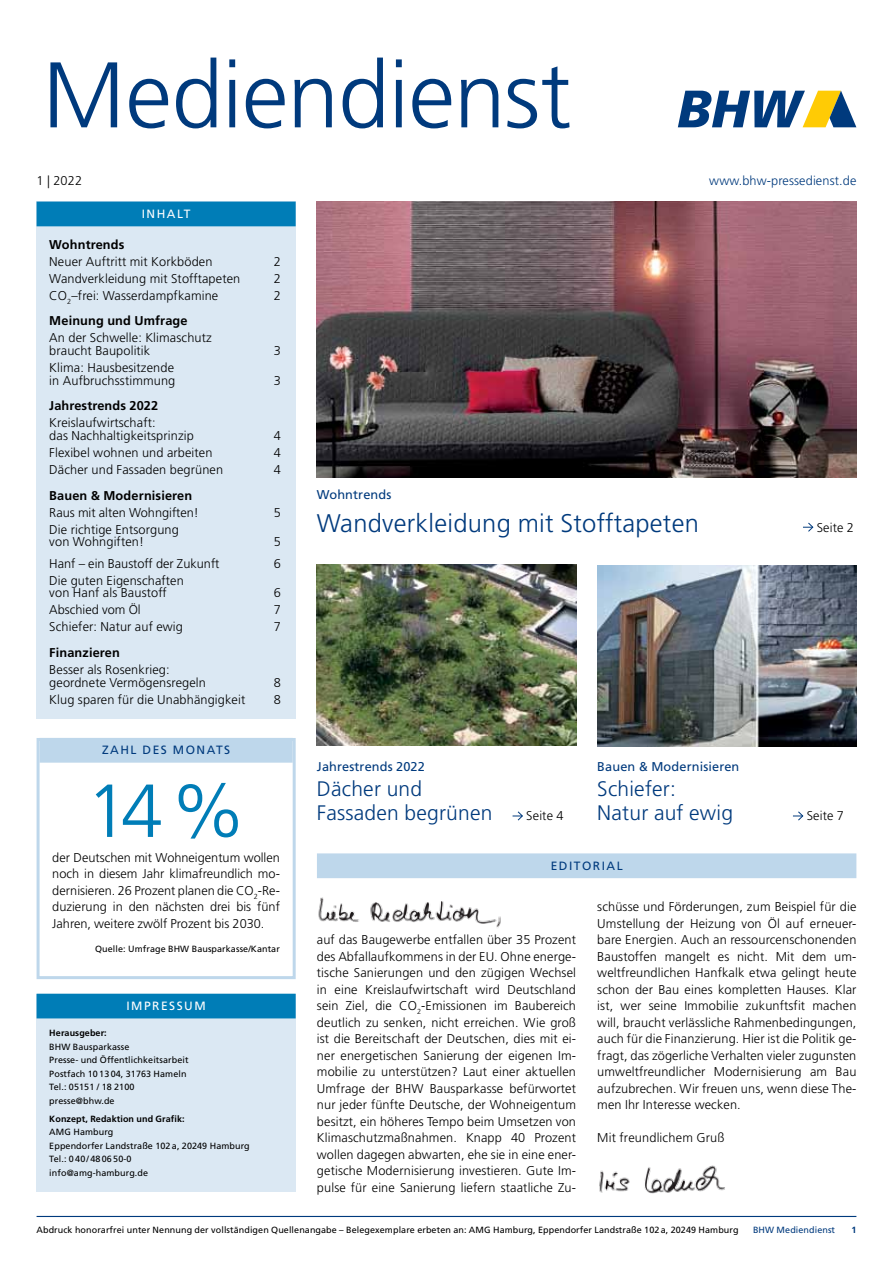
<style>
.page{position:relative;width:893px;height:1263px;background:#fff}
.page>*{position:absolute;margin:0;border:0;box-sizing:border-box;transform-origin:0 0}
.t1{font:300 93px "Frutiger LT Std";letter-spacing:-.01em;color:#003a7d}
.t2{font:300 75px "Frutiger LT Std";color:#007db7}
.t3{font:300 25.5px "Frutiger LT Std";letter-spacing:.01em;color:#003a7d}
.t4{font:300 21px/24.8px "Frutiger LT Std";letter-spacing:.01em;color:#003a7d}
.t5{font:300 12.75px/16.5px "Frutiger LT Std";letter-spacing:.01em;color:#000}
.t6{font:700 12.75px "Frutiger LT Std";letter-spacing:.01em;color:#000}
.t7{font:12.75px "Frutiger LT Std";letter-spacing:.01em;color:#003a7d}
.t8{font:300 12.75px "Frutiger LT Std";letter-spacing:.01em;color:#003a7d}
.t9{font:12px "Frutiger LT Std";letter-spacing:.125em;color:#003a7d}
.t10{font:12px "Frutiger LT Std";letter-spacing:.125em;color:#fff}
.t11{font:9px/13.5px "Frutiger LT Std";letter-spacing:.01em;color:#000}
.t12{font:700 9px "Frutiger LT Std";letter-spacing:.01em;color:#000}
.t13{font:9px "Frutiger LT Std";letter-spacing:.01em;color:#003a7d}
.t14{font:700 9px "Frutiger LT Std";color:#003a7d}
</style>
<div class="page">
<hr style="left:37px;top:1216px;width:819px;height:1px;background:#003a7d">
<svg style="left:678px;top:91px;width:178px;height:36px"></svg>
<div style="left:37px;top:994px;width:259px;height:197px;background:#dbe8f3"></div>
<div style="left:37px;top:994px;width:259px;height:24px;background:#007db7"></div>
<div style="left:317px;top:853px;width:539px;height:25px;background:#bed7eb"></div>
<div style="left:40px;top:738px;width:253px;height:25px;background:#bed7eb"></div>
<div style="left:37px;top:738px;width:259px;height:241px;border:3px solid #bed7eb"></div>
<div style="left:37px;top:202px;width:259px;height:517px;background:#dbe8f3"></div>
<div style="left:37px;top:202px;width:259px;height:24px;background:#007db7"></div>
<svg style="left:513px;top:811px;width:10px;height:10px"></svg>
<svg style="left:793px;top:811px;width:11px;height:10px"></svg>
<svg style="left:803px;top:522px;width:11px;height:10px"></svg>
<img style="left:318px;top:897px;width:183px;height:31px">
<img style="left:599px;top:1165px;width:126px;height:29px">
<img style="left:317px;top:564px;width:259px;height:182px">
<img style="left:597px;top:565px;width:259px;height:182px">
<img style="left:317px;top:202px;width:539px;height:275px">
<h1 class="t1" style="left:42px;top:43px;width:530px">Mediendienst</h1>
<p class="t5" style="left:37px;top:173px;width:47px">1 | 2022</p>
<p class="t10" style="left:142px;top:207px;width:15px">Inhalt</p>
<p class="t6" style="left:49px;top:237px;width:77px">Wohntrends</p>
<p class="t5" style="left:49px;top:253px;width:165px">Neuer Auftritt mit Korkböden</p>
<p class="t5" style="left:274px;top:253px;width:9px">2</p>
<p class="t5" style="left:49px;top:270px;width:192px">Wandverkleidung mit Stofftapeten</p>
<p class="t5" style="left:274px;top:270px;width:9px">2</p>
<p class="t5" style="left:49px;top:287px;width:170px">CO<sub>2</sub>–frei: Wasserdampfkamine</p>
<p class="t5" style="left:274px;top:287px;width:9px">2</p>
<p class="t6" style="left:49px;top:313px;width:140px">Meinung und Umfrage</p>
<p class="t5" style="left:49px;top:332px;width:164px;line-height:12.8px">An der Schwelle: Klimaschutz braucht Baupolitik</p>
<p class="t5" style="left:274px;top:343px;width:9px">3</p>
<p class="t5" style="left:49px;top:361px;width:128px;line-height:12.8px">Klima: Hausbesitzende in Aufbruchsstimmung</p>
<p class="t6" style="left:49px;top:398px;width:110px">Jahrestrends 2022</p>
<p class="t5" style="left:49px;top:417px;width:146px;line-height:12.8px">Kreislaufwirtschaft:<br>das Nachhaltigkeitsprinzip</p>
<p class="t5" style="left:274px;top:372px;width:9px">3</p>
<p class="t5" style="left:274px;top:428px;width:9px">4</p>
<p class="t8" style="left:709px;top:173px;width:149px">www.bhw-pressedienst.de</p>
<p class="t5" style="left:49px;top:445px;width:165px">Flexibel wohnen und arbeiten</p>
<p class="t5" style="left:274px;top:445px;width:9px">4</p>
<p class="t5" style="left:49px;top:462px;width:175px">Dächer und Fassaden begrünen</p>
<p class="t5" style="left:274px;top:462px;width:9px">4</p>
<p class="t6" style="left:49px;top:488px;width:144px">Bauen &amp; Modernisieren</p>
<p class="t5" style="left:49px;top:504px;width:151px">Raus mit alten Wohngiften!</p>
<p class="t5" style="left:274px;top:504px;width:9px">5</p>
<p class="t5" style="left:49px;top:523px;width:131px;line-height:12.8px">Die richtige Entsorgung von Wohngiften!</p>
<p class="t5" style="left:274px;top:534px;width:9px">5</p>
<p class="t5" style="left:49px;top:555px;width:172px">Hanf – ein Baustoff der Zukunft</p>
<p class="t5" style="left:274px;top:555px;width:9px">6</p>
<p class="t5" style="left:49px;top:574px;width:136px;line-height:12.8px">Die guten Eigenschaften von Hanf als Baustoff</p>
<p class="t5" style="left:274px;top:585px;width:9px">6</p>
<p class="t5" style="left:49px;top:602px;width:93px">Abschied vom Öl</p>
<p class="t5" style="left:274px;top:602px;width:9px">7</p>
<p class="t5" style="left:49px;top:619px;width:135px">Schiefer: Natur auf ewig</p>
<p class="t5" style="left:274px;top:619px;width:9px">7</p>
<p class="t6" style="left:49px;top:645px;width:72px">Finanzieren</p>
<p class="t5" style="left:49px;top:663px;width:158px;line-height:12.8px">Besser als Rosenkrieg: geordnete Vermögensregeln</p>
<p class="t5" style="left:274px;top:674px;width:9px">8</p>
<p class="t5" style="left:49px;top:691px;width:197px">Klug sparen für die Unabhängigkeit</p>
<p class="t5" style="left:274px;top:691px;width:9px">8</p>
<p class="t9" style="left:102px;top:743px;width:18px">Zahl</p>
<p class="t9" style="left:143px;top:743px;width:64px">des Monat</p>
<p class="t9" style="left:224px;top:743px;width:7px">s</p>
<p class="t7" style="left:317px;top:487px;width:76px">Wohntrends</p>
<h3 class="t3" style="left:317px;top:508px;width:383px">Wandverkleidung mit Stofftapeten</h3>
<p class="t5" style="left:817px;top:519px;width:39px">Seite 2</p>
<p class="t7" style="left:317px;top:759px;width:109px">Jahrestrends 2022</p>
<h3 class="t4" style="left:317px;top:776px;width:177px">Dächer und<br>Fassaden begrünen</h3>
<p class="t7" style="left:597px;top:759px;width:144px">Bauen &amp; Modernisieren</p>
<h3 class="t4" style="left:597px;top:776px;width:137px">Schiefer:<br>Natur auf ewig</h3>
<h2 class="t2" style="left:87px;top:768px;width:161px">14%</h2>
<p class="t5" style="left:52px;top:866px;width:229px;text-align:justify">noch in diesem Jahr klimafreundlich mo&shy;dernisieren. 26 Prozent planen die CO<sub>2</sub>-Re&shy;duzierung in den nächsten drei bis fünf Jahren, weitere zwölf Prozent bis 2030.</p>
<p class="t11" style="left:95px;top:942px;width:186px">Quelle: U mfrage BHW Bausparkasse/Kantar</p>
<p class="t5" style="left:317px;top:932px;width:261px;text-align:justify">auf das Baugewerbe entfallen über 35 Prozent des Abfallaufkommens in der EU. Ohne energe&shy;tische Sanierungen und den zügigen Wechsel in eine Kreislaufwirtschaft wird Deutschland sein Ziel, die CO<sub>2</sub>-Emissionen im Baubereich deutlich zu senken, nicht erreichen. Wie groß ist die Bereitschaft der Deutschen, dies mit ei&shy;ner energetischen Sanierung der eigenen Im&shy;mobilie zu unterstützen? Laut einer aktuellen Umfrage der BHW Bausparkasse befürwortet nur jeder fünfte Deutsche, der Wohneigentum besitzt, ein höheres Tempo beim Umsetzen von Klimaschutzmaßnahmen. Knapp 40 Prozent wollen dagegen abwarten, ehe sie in eine ener&shy;getische Modernisierung investieren. Gute Im&shy;pulse für eine Sanierung liefern staatliche Zu-</p>
<p class="t5" style="left:526px;top:808px;width:39px">Seite 4</p>
<p class="t5" style="left:807px;top:808px;width:39px">Seite 7</p>
<p class="t5" style="left:52px;top:849px;width:229px">der Deutschen mit Wohneigentum wollen</p>
<p class="t9" style="left:551px;top:859px;width:59px">Editorial</p>
<p class="t5" style="left:597px;top:899px;width:261px;text-align:justify">schüsse und Förderungen, zum Beispiel für die Umstellung der Heizung von Öl auf erneuer&shy;bare Energien. Auch an ressourcenschonenden Baustoffen mangelt es nicht. Mit dem um&shy;weltfreundlichen Hanfkalk etwa gelingt heute schon der Bau eines kompletten Hauses. Klar ist, wer seine Immobilie zukunftsfit machen will, braucht verlässliche Rahmenbedingungen, auch für die Finanzierung. Hier ist die Politik ge&shy;fragt, das zögerliche Verhalten vieler zugunsten umweltfreundlicher Modernisierung am Bau aufzubrechen. Wir freuen uns, wenn diese The&shy;men Ihr Interesse wecken.</p>
<p class="t5" style="left:597px;top:1130px;width:129px">Mit freundlichem Gruß</p>
<p class="t10" style="left:126px;top:999px;width:81px">Impressum</p>
<p class="t12" style="left:49px;top:1028px;width:59px">Herausgeber:</p>
<p class="t11" style="left:49px;top:1040px;width:141px">BHW Bausparkasse<br>Presse- und Öffentlichkeitsarbeit<br>Postfach 10 13 04, 31763 Hameln<br>Tel.: 05151 / 18 2100 presse@bhw.de</p>
<p class="t12" style="left:49px;top:1113px;width:137px">Konzept, Redaktion und Grafik:</p>
<p class="t11" style="left:49px;top:1125px;width:202px">AMG Hamburg<br>Eppendorfer Landstraße 102 a, 20249 Hamburg<br>Tel.: 0 40 / 48 06 50-0<br>info@amg-hamburg.de</p>
<p class="t11" style="left:37px;top:1223px;width:704px">Abdruck honorarfrei unter Nennung der vollständigen Quellenangabe – Belegexemplare erbeten an: AMG Hamburg, Eppendorfer Landstraße 102 a, 20249 Hamburg</p>
<p class="t13" style="left:753px;top:1224px;width:84px">BHW Mediendienst</p>
<p class="t14" style="left:851px;top:1224px;width:7px">1</p>
</div>
